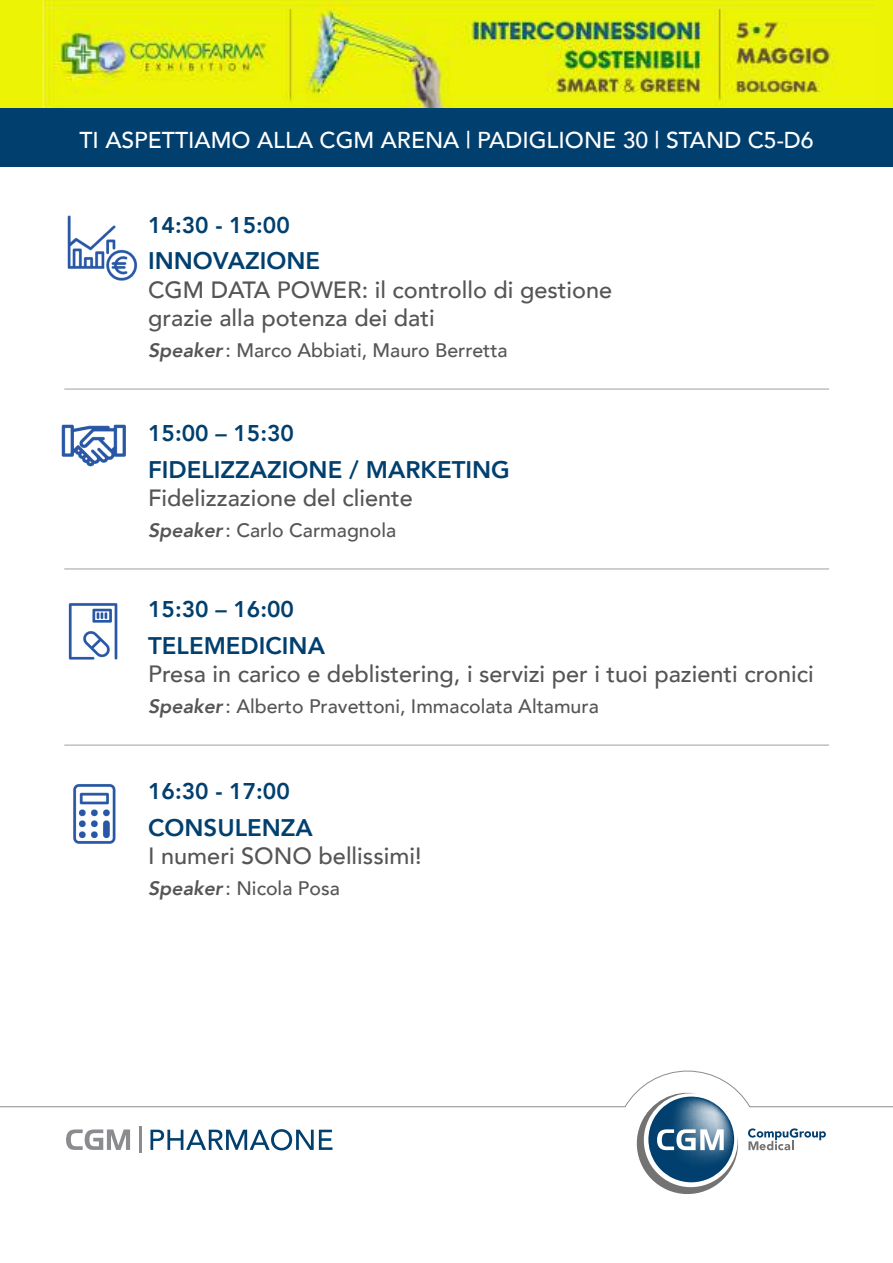
<style>
.page{position:relative;width:893px;height:1263px;background:#fff}
.page>*{position:absolute;margin:0;border:0;box-sizing:border-box;transform-origin:0 0}
.t1{font:800 24px "Avenir";color:#003f6e}
.t2{font:500 23.55px/28.2px "Avenir";color:#555}
.t3{font:500 22.95px "Avenir";color:#fff}
.t4{font:800 22.8px "Avenir";color:#003f6e}
.t5{font:500 19.5px "Avenir";color:#555}
.s1{font-weight:800;font-style:italic}
</style>
<div class="page">
<div style="left:0;top:0;width:893px;height:109px;background:#edf305"></div>
<svg style="left:0;top:1070px;width:893px;height:124px"></svg>
<hr style="left:139px;top:1126px;width:2px;height:27px;background:#8b8c8f">
<img style="left:43px;top:0;width:831px;height:108px">
<div style="left:0;top:108px;width:893px;height:58px;background:#003f6e"></div>
<hr style="left:64px;top:389px;width:765px;height:1px;background:#9f9f9f">
<hr style="left:64px;top:569px;width:765px;height:1px;background:#9f9f9f">
<hr style="left:64px;top:745px;width:765px;height:1px;background:#9f9f9f">
<img style="left:67px;top:215px;width:71px;height:66px">
<img style="left:61px;top:424px;width:65px;height:43px">
<img style="left:68px;top:603px;width:50px;height:57px">
<img style="left:73px;top:784px;width:43px;height:60px">
<p class="t3" style="left:79px;top:120px;width:736px">TI ASPETTIAMO ALLA CGM ARENA | PADIGLIONE 30 | STAND C5-D6</p>
<p class="t4" style="left:148px;top:207px;width:143px">14:30 - 15:00</p>
<p class="t1" style="left:148px;top:242px;width:173px">INNOVAZIONE</p>
<p class="t2" style="left:148px;top:274px;width:466px">CGM DATA POWER: il controllo di gestione grazie alla potenza dei dati</p>
<p class="t5" style="left:148px;top:333px;width:361px"><span class="s1">Speaker</span> : Marco Abbiati, Mauro Berretta</p>
<p class="t4" style="left:148px;top:416px;width:147px">15:00 – 15:30</p>
<p class="t1" style="left:148px;top:450px;width:363px">FIDELIZZAZIONE / MARKETING</p>
<p class="t2" style="left:148px;top:482px;width:266px">Fidelizzazione del cliente</p>
<p class="t5" style="left:148px;top:513px;width:250px"><span class="s1">Speaker</span> : Carlo Carmagnola</p>
<p class="t4" style="left:148px;top:592px;width:147px">15:30 – 16:00</p>
<p class="t1" style="left:148px;top:627px;width:178px">TELEMEDICINA</p>
<p class="t2" style="left:148px;top:658px;width:667px">Presa in carico e deblistering, i servizi per i tuoi pazienti cronici</p>
<p class="t5" style="left:148px;top:689px;width:452px"><span class="s1">Speaker</span> : Alberto Pravettoni, Immacolata Altamura</p>
<p class="t4" style="left:148px;top:774px;width:143px">16:30 - 17:00</p>
<p class="t1" style="left:148px;top:809px;width:166px">CONSULENZA</p>
<p class="t2" style="left:148px;top:840px;width:275px">I numeri SONO bellissimi!</p>
<p class="t5" style="left:148px;top:871px;width:193px"><span class="s1">Speaker</span> : Nicola Posa</p>
</div>
